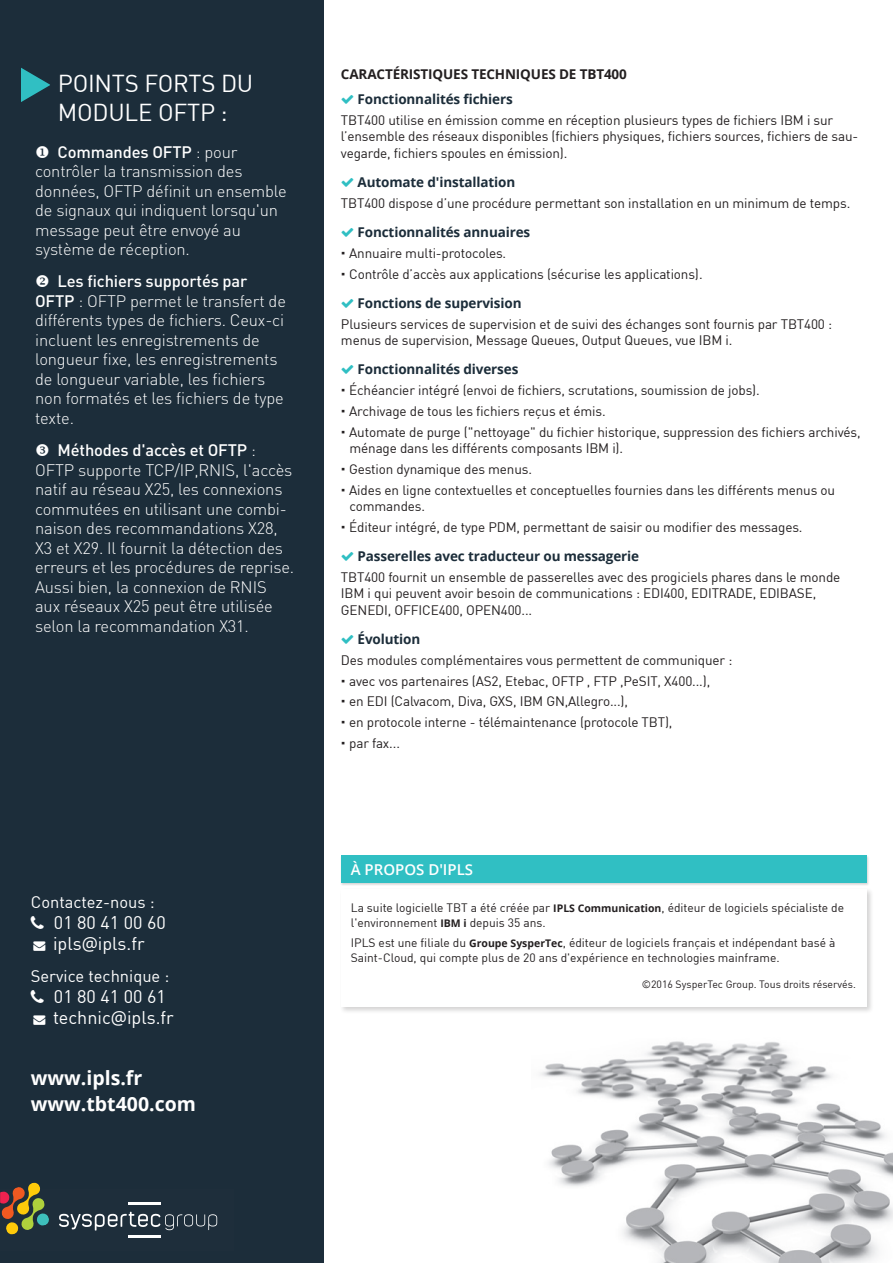
<style>
.page{position:relative;width:893px;height:1263px;background:#fff}
.page>*{position:absolute;margin:0;border:0;box-sizing:border-box;transform-origin:0 0}
.t1{font:24px/28.8px "DIN";letter-spacing:-.01em;color:#fff;text-align:center}
.t2{font:700 19.5px/26.7px "Open Sans";color:#fff}
.t3{font:18px "DIN";color:#fff}
.t4{font:300 16.5px/19.5px "DIN Pro";letter-spacing:-.01em;color:#fff}
.t5{font:16.5px "DIN";color:#fff}
.t6{font:600 15px "Open Sans";color:#fff}
.t7{font:13.5px/20.7px "DIN";letter-spacing:-.01em;color:#231f20}
.t8{font:700 13.5px "Open Sans";letter-spacing:-.01em;color:#1c2d3a}
.t9{font:700 13.5px "Open Sans";letter-spacing:-.01em;color:#231f20}
.t10{font:12px/15px "DIN";color:#231f20}
.t11{font:10.5px "DIN";color:#231f20}
.s1{font-weight:500}
.s2{font-family:"Open Sans"}
.s3{font-family:"Open Sans";font-weight:700;font-size:10.5px}
</style>
<div class="page">
<img style="left:540px;top:1041px;width:353px;height:222px">
<div style="left:0;top:0;width:324px;height:1263px;background:#1c2d3a"></div>
<svg style="left:21px;top:68px;width:29px;height:34px"></svg>
<hr style="left:129px;top:1235px;width:32px;height:2px;background:#fff">
<hr style="left:129px;top:1203px;width:32px;height:2px;background:#fff">
<svg style="left:59px;top:1212px;width:158px;height:18px"></svg>
<svg style="left:0;top:1182px;width:49px;height:53px"></svg>
<div style="left:340px;top:887px;width:534px;height:127px;background:#231f20;opacity:.2"></div>
<div style="left:341px;top:889px;width:525px;height:117px;background:#fff"></div>
<div style="left:340px;top:855px;width:530px;height:31px;background:#e1e1e1"></div>
<div style="left:341px;top:855px;width:525px;height:28px;background:#30bfc3"></div>
<h1 class="t1" style="left:31px;top:69px;width:224px">• POINTS FORTS DU<br>MODULE OFTP :</h1>
<p class="t4" style="left:35px;top:141px;width:253px">◆ <span class="s1">Commandes OFTP</span> : pour contrôler la transmission des données, OFTP définit un ensemble de signaux qui indiquent lorsqu'un message peut être envoyé au système de réception.</p>
<p class="t4" style="left:35px;top:271px;width:252px">❖ <span class="s1">Les fichiers supportés par<br>OFTP</span> : OFTP permet le transfert de différents types de fichiers. Ceux-ci incluent les enregistrements de longueur fixe, les enregistrements de longueur variable, les fichiers non formatés et les fichiers de type texte.</p>
<p class="t4" style="left:35px;top:440px;width:261px;text-indent:22px"><span class="s1">Méthodes d'accès et OFTP</span> :<br>OFTP supporte TCP/IP,RNIS, l'accès natif au réseau X25, les connexions commutées en utilisant une combi&shy;naison des recommandations X28, X3 et X29. Il fournit la détection des erreurs et les procédures de reprise.<br>Aussi bien, la connexion de RNIS aux réseaux X25 peut être utilisée selon la recommandation X31.</p>
<p class="t5" style="left:31px;top:892px;width:125px">Contactez-nous :</p>
<h3 class="t3" style="left:54px;top:911px;width:113px">01 80 41 00 60</h3>
<h3 class="t3" style="left:34px;top:932px;width:113px">→ ipls<span class="s2">@</span>ipls.fr</h3>
<p class="t5" style="left:31px;top:966px;width:140px">Service technique :</p>
<h3 class="t3" style="left:54px;top:986px;width:113px">01 80 41 00 61</h3>
<h3 class="t3" style="left:34px;top:1007px;width:142px">→ technic<span class="s2">@</span>ipls.fr</h3>
<h2 class="t2" style="left:31px;top:1064px;width:167px">www.ipls.fr www.tbt400.com</h2>
<p class="t9" style="left:341px;top:65px;width:287px">CARACTÉRISTIQUES TECHNIQUES DE TBT400</p>
<p class="t8" style="left:358px;top:90px;width:157px">Fonctionnalités fichiers</p>
<p class="t7" style="left:341px;top:111px;width:519px;line-height:16.5px">TBT400 utilise en émission comme en réception plusieurs types de fichiers IBM i sur l’ensemble des réseaux disponibles (fichiers physiques, fichiers sources, fichiers de sau&shy;vegarde, fichiers spoules en émission).</p>
<p class="t8" style="left:358px;top:173px;width:159px">Automate d'installation</p>
<p class="t7" style="left:341px;top:192px;width:511px">TBT400 dispose d’une procédure permettant son installation en un minimum de temps.</p>
<p class="t8" style="left:358px;top:223px;width:174px">Fonctionnalités annuaires</p>
<p class="t7" style="left:349px;top:242px;width:355px">Annuaire multi-protocoles.<br>Contrôle d’accès aux applications (sécurise les applications).</p>
<p class="t8" style="left:358px;top:293px;width:166px">Fonctions de supervision</p>
<p class="t7" style="left:341px;top:315px;width:493px;line-height:16.5px">Plusieurs services de supervision et de suivi des échanges sont fournis par TBT400 : menus de supervision, Message Queues, Output Queues, vue IBM i.</p>
<p class="t8" style="left:358px;top:360px;width:162px">Fonctionnalités diverses</p>
<p class="t7" style="left:349px;top:380px;width:513px">Échéancier intégré (envoi de fichiers, scrutations, soumission de jobs).<br>Archivage de tous les fichiers reçus et émis.<br>Automate de purge ("nettoyage" du fichier historique, suppression des fichiers archivés,</p>
<p class="t7" style="left:349px;top:438px;width:487px">ménage dans les différents composants IBM i).<br>Gestion dynamique des menus.<br>Aides en ligne contextuelles et conceptuelles fournies dans les différents menus ou</p>
<p class="t7" style="left:349px;top:495px;width:455px">commandes.<br>Éditeur intégré, de type PDM, permettant de saisir ou modifier des messages.</p>
<p class="t8" style="left:358px;top:547px;width:283px">Passerelles avec traducteur ou messagerie</p>
<p class="t7" style="left:341px;top:568px;width:501px;line-height:16.5px">TBT400 fournit un ensemble de passerelles avec des progiciels phares dans le monde<br>IBM i qui peuvent avoir besoin de communications : EDI400, EDITRADE, EDIBASE,<br>GENEDI, OFFICE400, OPEN400...</p>
<p class="t8" style="left:358px;top:630px;width:64px">Évolution</p>
<p class="t7" style="left:349px;top:649px;width:385px;text-indent:-8px">Des modules complémentaires vous permettent de communiquer : avec vos partenaires (AS2, Etebac, OFTP , FTP ,PeSIT, X400...),<br>en EDI (Calvacom, Diva, GXS, IBM GN,Allegro...),<br>en protocole interne - télémaintenance (protocole TBT),<br>par fax...</p>
<p class="t6" style="left:351px;top:859px;width:124px">À PROPOS D'IPLS</p>
<p class="t10" style="left:351px;top:900px;width:495px">La suite logicielle TBT a été créée par <span class="s3">IPLS Communication</span>, éditeur de logiciels spécialiste de l'environnement <span class="s3">IBM i</span> depuis 35 ans.</p>
<p class="t10" style="left:351px;top:934px;width:486px">IPLS est une filiale du <span class="s3">Groupe SysperTec</span>, éditeur de logiciels français et indépendant basé à<br>Saint-Cloud, qui compte plus de 20 ans d'expérience en technologies mainframe.</p>
<p class="t11" style="left:642px;top:977px;width:215px">©2016 SysperTec Group. Tous droits réservés.</p>
</div>
